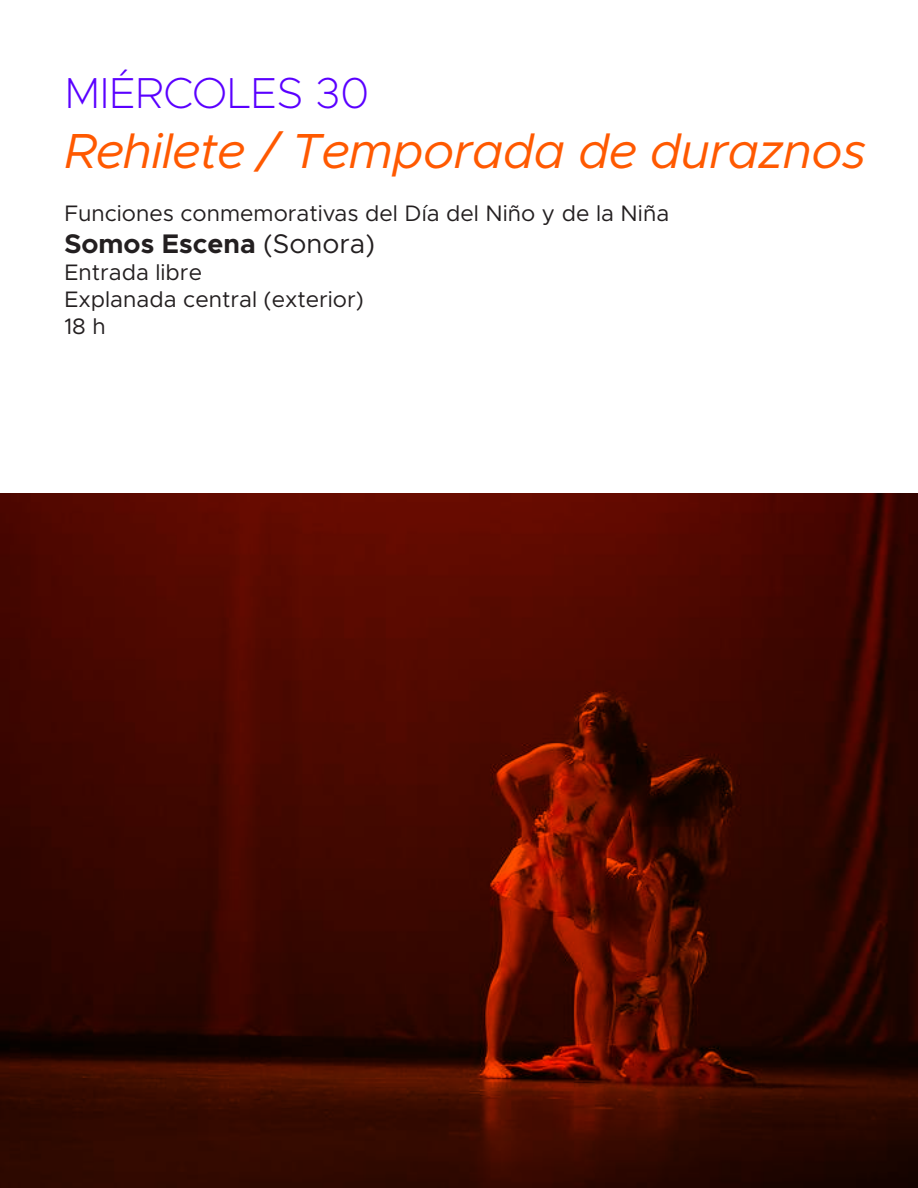
<style>
.page{position:relative;width:918px;height:1188px;background:#fff}
.page>*{position:absolute;margin:0;border:0;box-sizing:border-box;transform-origin:0 0}
.t1{font:italic 49.5px "Metropolis";letter-spacing:-.015em;color:#ff5900}
.t2{font:200 43.5px "Metropolis";color:#5a00ff}
.t3{font:700 27px "Metropolis";color:#231f20}
.t4{font:22.5px/27px "Metropolis";color:#231f20}
.s1{font-weight:400}
</style>
<div class="page">
<img style="left:0;top:493px;width:918px;height:695px">
<h2 class="t2" style="left:64px;top:66px;width:306px">MIÉRCOLES 30</h2>
<h1 class="t1" style="left:64px;top:120px;width:803px">Rehilete / Temporada de duraznos</h1>
<p class="t4" style="left:64px;top:199px;width:606px">Funciones conmemorativas del Día del Niño y de la Niña</p>
<p class="t3" style="left:64px;top:227px;width:312px">Somos Escena <span class="s1">(Sonora)</span></p>
<p class="t4" style="left:64px;top:259px;width:301px">Entrada libre<br>Explanada central (exterior)<br>18 h</p>
</div>
